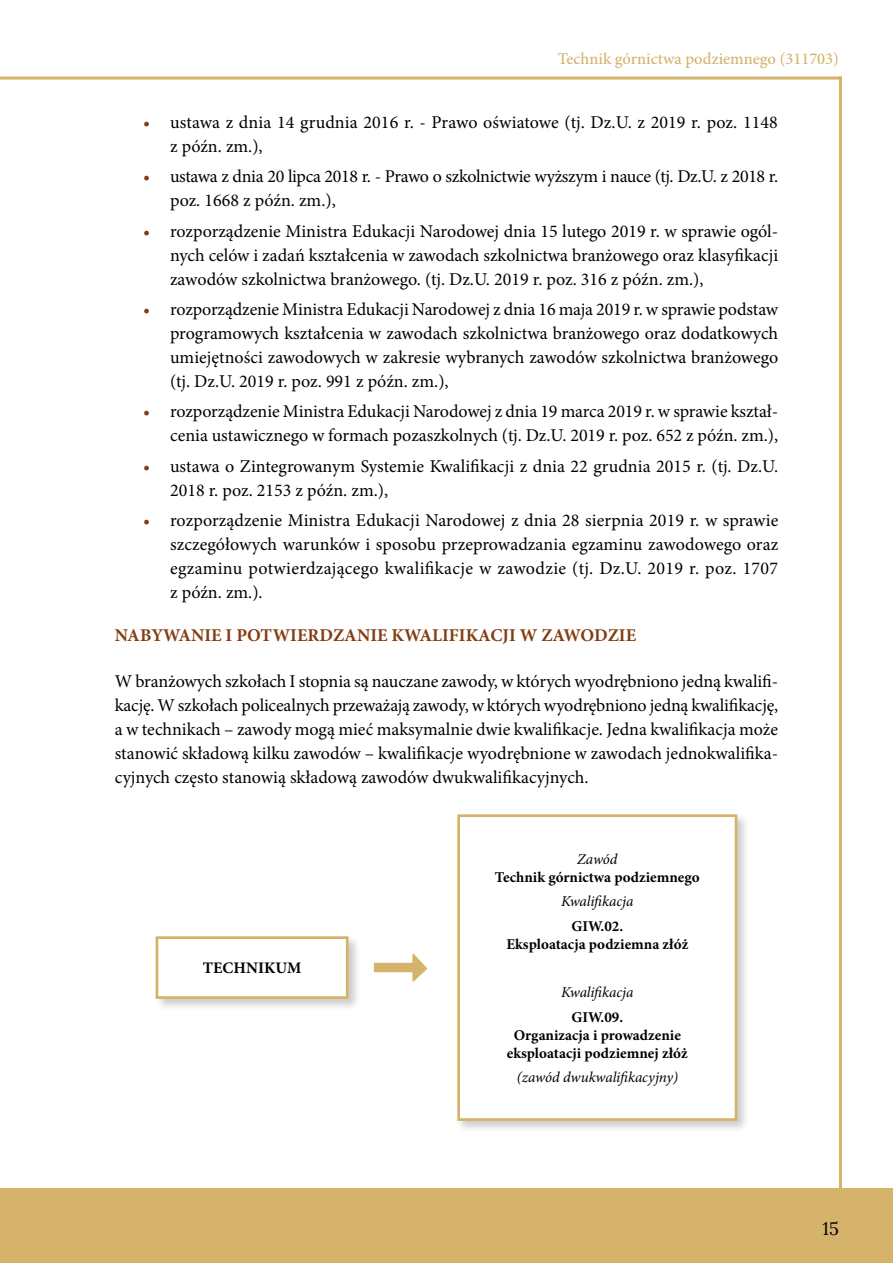
<style>
.page{position:relative;width:893px;height:1263px;background:#fff}
.page>*{position:absolute;margin:0;border:0;box-sizing:border-box;transform-origin:0 0}
.t1{font:18px/24px "Minion Pro";color:#000;text-align:justify}
.t2{font:18px/24px "Minion Pro";letter-spacing:-.02em;color:#000}
.t3{font:700 18px "Minion Pro";color:#843d12}
.t4{font:18px "Lora";color:#000}
.t5{font:500 16.5px "Minion Pro";color:#d5b36b}
.t6{font:700 16.05px "Minion Pro";color:#000}
.t7{font:700 15px/18px "Minion Pro";color:#000;text-align:center}
.t8{font:italic 15px "Minion Pro";letter-spacing:-.005em;color:#000}
.s1{color:#843d12}
</style>
<div class="page">
<div style="left:0;top:1188px;width:893px;height:75px;background:#d5b36b"></div>
<hr style="left:839px;top:77px;width:3px;height:1113px;background:#d5b36b">
<hr style="left:0;top:77px;width:842px;height:3px;background:#d5b36b">
<div style="left:154px;top:935px;width:207px;height:76px;background:#000;opacity:.2"></div>
<div style="left:157px;top:938px;width:190px;height:59px;background:#fff"></div>
<div style="left:156px;top:936px;width:193px;height:63px;border:3px solid #d5b36b"></div>
<svg style="left:374px;top:953px;width:53px;height:29px"></svg>
<div style="left:456px;top:813px;width:294px;height:320px;background:#000;opacity:.2"></div>
<div style="left:459px;top:816px;width:277px;height:303px;background:#fff"></div>
<div style="left:457px;top:814px;width:280px;height:307px;border:3px solid #d5b36b"></div>
<p class="t5" style="left:558px;top:48px;width:283px">Technik górnictwa podziemnego (311703)</p>
<p class="t1" style="left:170px;top:110px;width:609px;text-indent:-27px"><span class="s1">•</span> ustawa z dnia 14 grudnia 2016 r. - Prawo oświatowe (tj. Dz.U. z 2019 r. poz. 1148 z późn. zm.),</p>
<p class="t2" style="left:170px;top:165px;width:610px;text-indent:-27px"><span class="s1">•</span> ustawa z dnia 20 lipca 2018 r. - Prawo o szkolnictwie wyższym i nauce (tj. Dz.U. z 2018 r. poz. 1668 z późn. zm.),</p>
<p class="t1" style="left:170px;top:219px;width:610px;text-indent:-27px"><span class="s1">•</span> rozporządzenie Ministra Edukacji Narodowej dnia 15 lutego 2019 r. w sprawie ogól&shy;nych celów i zadań kształcenia w zawodach szkolnictwa branżowego oraz klasyfikacji zawodów szkolnictwa branżowego. (tj. Dz.U. 2019 r. poz. 316 z późn. zm.),</p>
<p class="t1" style="left:170px;top:297px;width:610px;text-indent:-27px"><span class="s1">•</span> rozporządzenie Ministra Edukacji Narodowej z dnia 16 maja 2019 r. w sprawie podstaw programowych kształcenia w zawodach szkolnictwa branżowego oraz dodatkowych umiejętności zawodowych w zakresie wybranych zawodów szkolnictwa branżowego (tj. Dz.U. 2019 r. poz. 991 z późn. zm.),</p>
<p class="t1" style="left:143px;top:400px;width:637px;text-align:right"><span class="s1">•</span> rozporządzenie Ministra Edukacji Narodowej z dnia 19 marca 2019 r. w sprawie kształ&shy;cenia ustawicznego w formach pozaszkolnych (tj. Dz.U. 2019 r. poz. 652 z późn. zm.),</p>
<p class="t1" style="left:170px;top:454px;width:610px;text-indent:-27px"><span class="s1">•</span> ustawa o Zintegrowanym Systemie Kwalifikacji z dnia 22 grudnia 2015 r. (tj. Dz.U.<br>2018 r. poz. 2153 z późn. zm.),</p>
<p class="t1" style="left:170px;top:508px;width:610px;text-indent:-27px"><span class="s1">•</span> rozporządzenie Ministra Edukacji Narodowej z dnia 28 sierpnia 2019 r. w sprawie szczegółowych warunków i sposobu przeprowadzania egzaminu zawodowego oraz egzaminu potwierdzającego kwalifikacje w zawodzie (tj. Dz.U. 2019 r. poz. 1707 z późn. zm.).</p>
<p class="t3" style="left:115px;top:623px;width:523px">NABYWANIE I POTWIERDZANIE KWALIFIKACJI W ZAWODZIE</p>
<p class="t1" style="left:115px;top:669px;width:665px">W branżowych szkołach I stopnia są nauczane zawody, w których wyodrębniono jedną kwalifi&shy;kację. W szkołach policealnych przeważają zawody, w których wyodrębniono jedną kwalifikację, a w technikach – zawody mogą mieć maksymalnie dwie kwalifikacje. Jedna kwalifikacja może stanowić składową kilku zawodów – kwalifikacje wyodrębnione w zawodach jednokwalifika&shy;cyjnych często stanowią składową zawodów dwukwalifikacyjnych.</p>
<p class="t6" style="left:203px;top:957px;width:100px">TECHNIKUM</p>
<p class="t8" style="left:577px;top:849px;width:42px">Zawód</p>
<p class="t7" style="left:495px;top:868px;width:206px">Technik górnictwa podziemnego</p>
<p class="t8" style="left:561px;top:891px;width:74px">Kwalifikacja</p>
<p class="t7" style="left:506px;top:917px;width:183px">GIW.02.<br>Eksploatacja podziemna złóż</p>
<p class="t8" style="left:561px;top:982px;width:74px">Kwalifikacja</p>
<p class="t7" style="left:507px;top:1008px;width:182px">GIW.09.<br>Organizacja i prowadzenie eksploatacji podziemnej złóż</p>
<p class="t8" style="left:517px;top:1067px;width:163px">(zawód dwukwalifikacyjny)</p>
<p class="t4" style="left:823px;top:1215px;width:18px">15</p>
</div>
